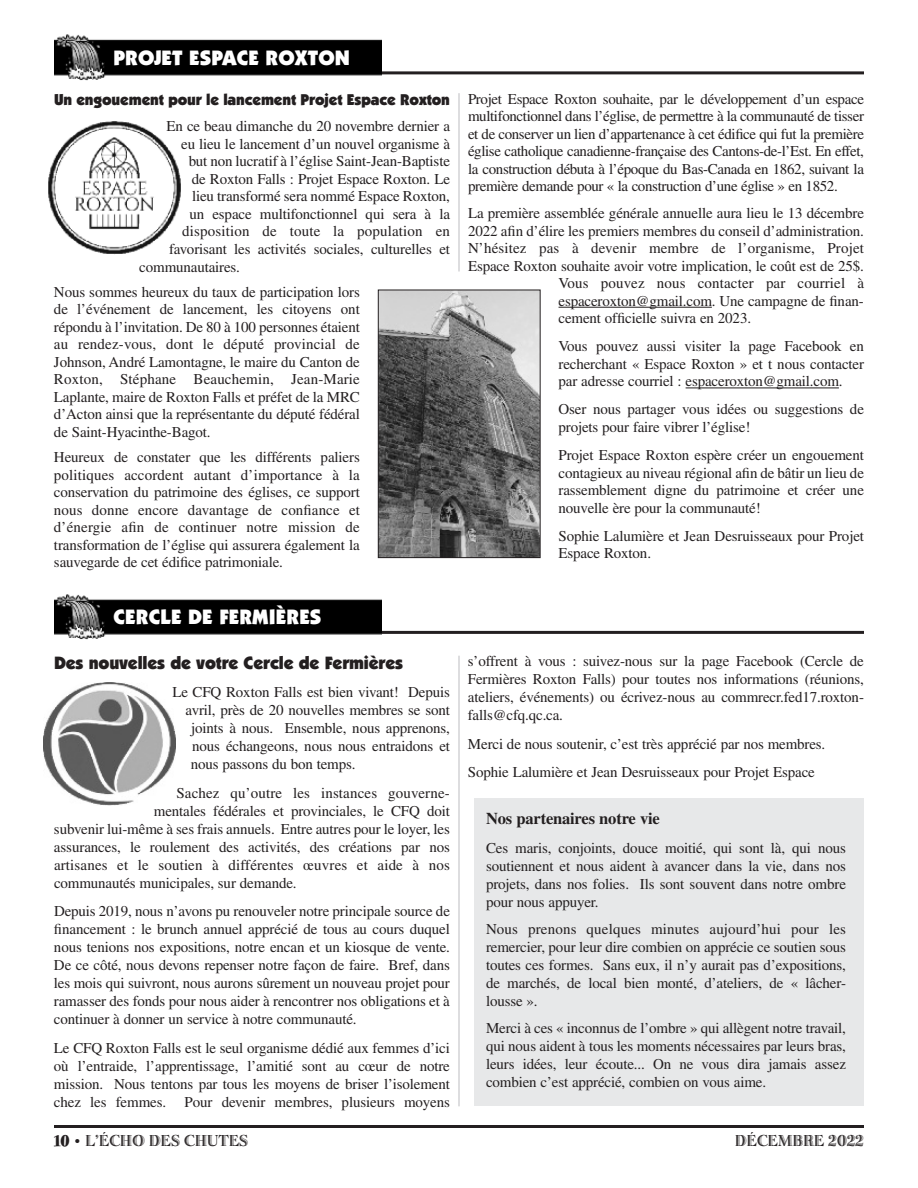
<style>
.page{position:relative;width:918px;height:1188px;background:#fff}
.page>*{position:absolute;margin:0;border:0;box-sizing:border-box;transform-origin:0 0}
.t1{font:900 21px "Itc Kabel";letter-spacing:.005em;color:#fff}
.t2{font:900 18px "Itc Kabel";letter-spacing:-.01em;color:#231f20}
.t3{font:16.5px "Bertie Plain";color:#231f20}
.t4{font:700 16.5px "Times";letter-spacing:-.01em;color:#231f20}
.t5{font:900 15.75px "Itc Kabel";letter-spacing:-.01em;color:#231f20}
.t6{font:15px/17.5px "Times";letter-spacing:-.01em;color:#231f20;text-align:justify}
.t7{font:15px "Times";letter-spacing:.01em;color:#231f20}
.s1{font-family:"Spumoni LP";font-size:21px}
.s2{font-family:"Times";font-size:15px}
</style>
<div class="page">
<div style="left:475px;top:799px;width:389px;height:307px;background:#e7e8e9"></div>
<hr style="left:54px;top:1125px;width:810px;height:3px;background:#231f20">
<hr style="left:54px;top:71px;width:810px;height:3px;background:#231f20">
<img style="left:54px;top:34px;width:327px;height:46px">
<hr style="left:559px;top:307px;width:153px;height:1px;background:#231f20">
<hr style="left:686px;top:388px;width:153px;height:1px;background:#231f20">
<hr style="left:459px;top:93px;width:1px;height:179px;background:#bcbdc0">
<img style="left:48px;top:121px;width:133px;height:134px">
<hr style="left:54px;top:631px;width:810px;height:3px;background:#231f20">
<img style="left:54px;top:594px;width:327px;height:46px">
<hr style="left:459px;top:656px;width:1px;height:450px;background:#bcbdc0">
<img style="left:44px;top:683px;width:132px;height:123px">
<img style="left:380px;top:292px;width:159px;height:264px">
<div style="left:378px;top:290px;width:163px;height:268px;border:1px solid #231f20"></div>
<h1 class="t1" style="left:113px;top:50px;width:238px">PROJET ESPACE ROXTON</h1>
<p class="t5" style="left:54px;top:93px;width:398px">Un engouement pour le lancement Projet Espace Roxton</p>
<p class="t6" style="left:167px;top:119px;width:285px">En ce beau dimanche du 20 novembre dernier a</p>
<p class="t6" style="left:181px;top:136px;width:270px">eu lieu le lancement d’un nouvel organisme à</p>
<p class="t6" style="left:189px;top:154px;width:263px">but non lucratif à l’église Saint-Jean-Baptiste</p>
<p class="t6" style="left:192px;top:172px;width:260px">de Roxton Falls : Projet Espace Roxton. Le</p>
<p class="t6" style="left:192px;top:189px;width:259px">lieu transformé sera nommé Espace Roxton,</p>
<p class="t6" style="left:189px;top:207px;width:262px">un espace multifonctionnel qui sera à la</p>
<p class="t7" style="left:182px;top:226px;width:269px">disposition de toute la population en</p>
<p class="t6" style="left:169px;top:242px;width:282px">favorisant les activités sociales, culturelles et</p>
<p class="t6" style="left:139px;top:259px;width:102px">communautaires.</p>
<p class="t6" style="left:54px;top:284px;width:307px">Nous sommes heureux du taux de participation lors de l’événement de lancement, les citoyens ont répondu à l’invitation. De 80 à 100 personnes étaient au rendez-vous, dont le député provincial de Johnson, André Lamontagne, le maire du Canton de Roxton, Stéphane Beauchemin, Jean-Marie Laplante, maire de Roxton Falls et préfet de la MRC d’Acton ainsi que la représentante du député fédéral de Saint-Hyacinthe-Bagot.</p>
<p class="t6" style="left:54px;top:450px;width:307px">Heureux de constater que les différents paliers politiques accordent autant d’importance à la conservation du patrimoine des églises, ce support nous donne encore davantage de confiance et d’énergie afin de continuer notre mission de transformation de l’église qui assurera également la sauvegarde de cet édifice patrimoniale.</p>
<h1 class="t1" style="left:113px;top:609px;width:210px">CERCLE DE FERMIÈRES</h1>
<p class="t2" style="left:54px;top:656px;width:351px">Des nouvelles de votre Cercle de Fermières</p>
<p class="t6" style="left:172px;top:685px;width:279px">Le CFQ Roxton Falls est bien vivant! Depuis</p>
<p class="t6" style="left:186px;top:703px;width:266px">avril, près de 20 nouvelles membres se sont</p>
<p class="t6" style="left:191px;top:721px;width:260px">joints à nous. Ensemble, nous apprenons,</p>
<p class="t6" style="left:192px;top:739px;width:259px">nous échangeons, nous nous entraidons et</p>
<p class="t6" style="left:191px;top:757px;width:166px">nous passons du bon temps.</p>
<p class="t7" style="left:176px;top:788px;width:275px">Sachez qu’outre les instances gouverne-</p>
<p class="t6" style="left:154px;top:804px;width:298px">mentales fédérales et provinciales, le CFQ doit</p>
<p class="t6" style="left:54px;top:822px;width:397px">subvenir lui-même à ses frais annuels. Entre autres pour le loyer, les</p>
<p class="t6" style="left:54px;top:840px;width:398px">assurances, le roulement des activités, des créations par nos</p>
<p class="t7" style="left:54px;top:860px;width:398px">artisanes et le soutien à différentes œuvres et aide à nos</p>
<p class="t6" style="left:54px;top:876px;width:244px">communautés municipales, sur demande.</p>
<p class="t6" style="left:54px;top:904px;width:398px;line-height:18px">Depuis 2019, nous n’avons pu renouveler notre principale source de financement : le brunch annuel apprécié de tous au cours duquel nous tenions nos expositions, notre encan et un kiosque de vente.<br>De ce côté, nous devons repenser notre façon de faire. Bref, dans les mois qui suivront, nous aurons sûrement un nouveau projet pour ramasser des fonds pour nous aider à rencontrer nos obligations et à continuer à donner un service à notre communauté.</p>
<p class="t6" style="left:54px;top:1040px;width:398px;line-height:18px">Le CFQ Roxton Falls est le seul organisme dédié aux femmes d’ici où l’entraide, l’apprentissage, l’amitié sont au cœur de notre mission. Nous tentons par tous les moyens de briser l’isolement chez les femmes. Pour devenir membres, plusieurs moyens</p>
<p class="t6" style="left:468px;top:91px;width:398px">Projet Espace Roxton souhaite, par le développement d’un espace multifonctionnel dans l’église, de permettre à la communauté de tisser et de conserver un lien d’appartenance à cet édifice qui fut la première église catholique canadienne-française des Cantons-de-l’Est. En effet, la construction débuta à l’époque du Bas-Canada en 1862, suivant la première demande pour « la construction d’une église » en 1852.</p>
<p class="t6" style="left:468px;top:206px;width:398px">La première assemblée générale annuelle aura lieu le 13 décembre</p>
<p class="t6" style="left:468px;top:223px;width:398px">2022 afin d’élire les premiers membres du conseil d’administration.</p>
<p class="t7" style="left:468px;top:243px;width:398px">N’hésitez pas à devenir membre de l’organisme, Projet</p>
<p class="t6" style="left:468px;top:258px;width:398px">Espace Roxton souhaite avoir votre implication, le coût est de 25$.</p>
<p class="t7" style="left:559px;top:278px;width:307px">Vous pouvez nous contacter par courriel à</p>
<p class="t6" style="left:559px;top:293px;width:307px">espaceroxton@gmail.com. Une campagne de finan-</p>
<p class="t6" style="left:559px;top:311px;width:194px">cement officielle suivra en 2023.</p>
<p class="t6" style="left:559px;top:339px;width:307px">Vous pouvez aussi visiter la page Facebook en recherchant « Espace Roxton » et t nous contacter par adresse courriel : espaceroxton@gmail.com.</p>
<p class="t6" style="left:559px;top:402px;width:307px">Oser nous partager vous idées ou suggestions de projets pour faire vibrer l’église!</p>
<p class="t6" style="left:559px;top:448px;width:307px">Projet Espace Roxton espère créer un engouement contagieux au niveau régional afin de bâtir un lieu de rassemblement digne du patrimoine et créer une nouvelle ère pour la communauté!</p>
<p class="t6" style="left:559px;top:528px;width:307px">Sophie Lalumière et Jean Desruisseaux pour Projet<br>Espace Roxton.</p>
<p class="t6" style="left:468px;top:654px;width:398px;line-height:18px">s’offrent à vous : suivez-nous sur la page Facebook (Cercle de Fermières Roxton Falls) pour toutes nos informations (réunions, ateliers, événements) ou écrivez-nous au commrecr.fed17.roxton&shy;falls@cfq.qc.ca.</p>
<p class="t6" style="left:468px;top:731px;width:359px;line-height:28.5px">Merci de nous soutenir, c’est très apprécié par nos membres.<br>Sophie Lalumière et Jean Desruisseaux pour Projet Espace</p>
<p class="t4" style="left:486px;top:813px;width:175px">Nos partenaires notre vie</p>
<p class="t6" style="left:486px;top:840px;width:362px;line-height:18px">Ces maris, conjoints, douce moitié, qui sont là, qui nous soutiennent et nous aident à avancer dans la vie, dans nos projets, dans nos folies. Ils sont souvent dans notre ombre pour nous appuyer.</p>
<p class="t6" style="left:486px;top:921px;width:362px;line-height:18px">Nous prenons quelques minutes aujourd’hui pour les remercier, pour leur dire combien on apprécie ce soutien sous toutes ces formes. Sans eux, il n’y aurait pas d’expositions, de marchés, de local bien monté, d’ateliers, de « lâcher&shy;lousse ».</p>
<p class="t6" style="left:486px;top:1020px;width:362px;line-height:18px">Merci à ces « inconnus de l’ombre » qui allègent notre travail, qui nous aident à tous les moments nécessaires par leurs bras, leurs idées, leur écoute... On ne vous dira jamais assez combien c’est apprécié, combien on vous aime.</p>
<p class="t3" style="left:54px;top:1135px;width:196px"><span class="s1">10</span> <span class="s2">•</span> L’ÉCHO DES CHUTES</p>
<p class="t3" style="left:735px;top:1135px;width:130px">DÉCEMBRE 2022</p>
</div>
